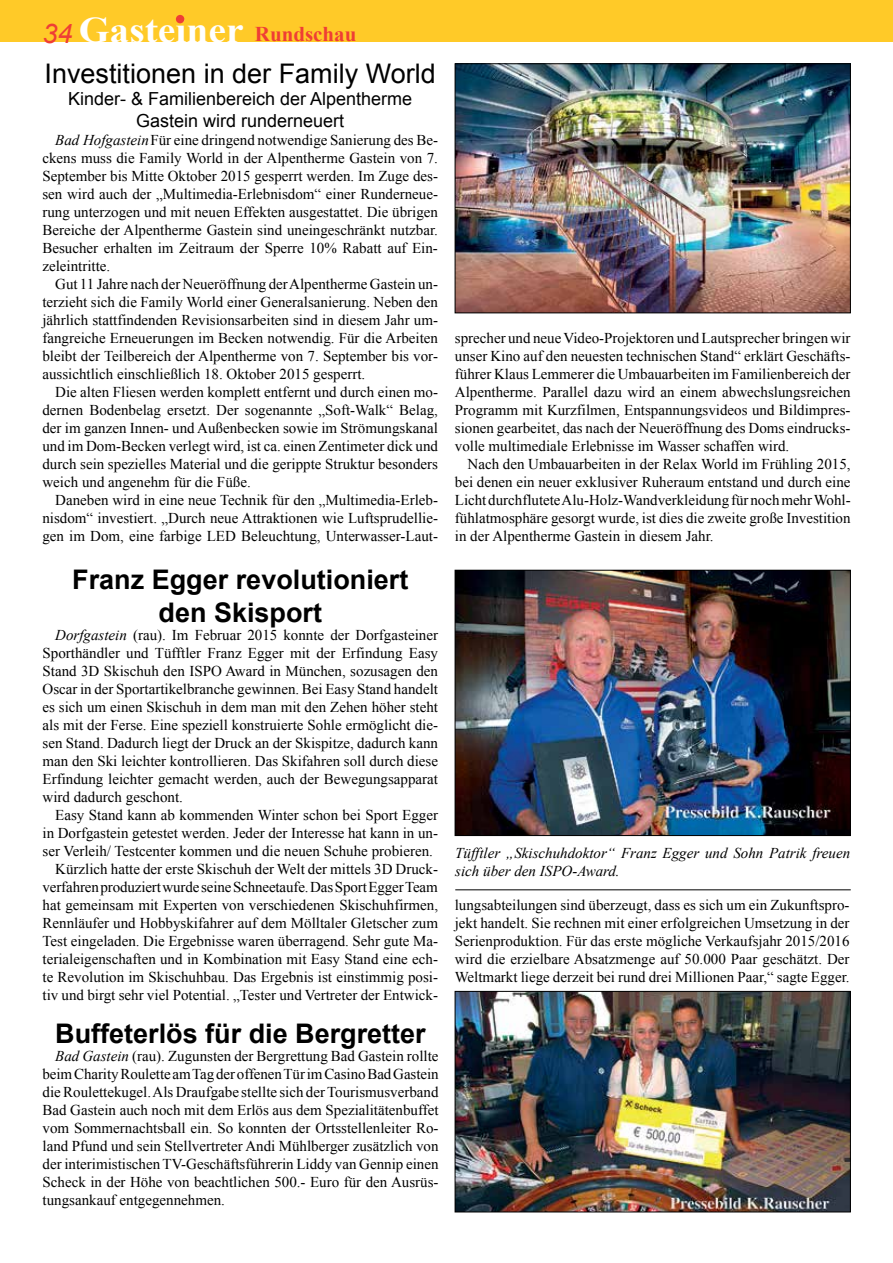
<style>
.page{position:relative;width:893px;height:1263px;background:#fff}
.page>*{position:absolute;margin:0;border:0;box-sizing:border-box;transform-origin:0 0}
.t1{font:700 36px "Times New Roman";color:#fff;scale:1.1 1}
.t2{font:700 27px/32.4px "Arial";color:#000;text-align:center}
.t3{font:27px "Arial";color:#000}
.t4{font:18px/21.6px "Arial";color:#000;text-align:center}
.t5{font:15px/18px "Times New Roman";color:#000;text-align:justify}
.t6{font:italic 15px/18px "Times New Roman";color:#000}
.s1{font-family:"Arial";font-weight:400;font-style:italic;font-size:27px;color:#ef3e35}
.s2{font-size:21px;color:#ef3e35}
.s3{font-style:italic}
</style>
<div class="page">
<div style="left:0;top:0;width:893px;height:42px;background:#ffca28"></div>
<div style="left:176px;top:15px;width:8px;height:8px;background:#ef3e35;border-radius:50%"></div>
<img style="left:457px;top:65px;width:392px;height:246px">
<div style="left:455px;top:63px;width:396px;height:250px;border:1px solid #000"></div>
<img style="left:457px;top:572px;width:392px;height:262px">
<div style="left:455px;top:570px;width:396px;height:266px;border:1px solid #000"></div>
<hr style="left:455px;top:889px;width:396px;height:1px;background:#000">
<img style="left:457px;top:993px;width:392px;height:217px">
<div style="left:455px;top:991px;width:396px;height:221px;border:1px solid #000"></div>
<h1 class="t1" style="left:42px;top:5px;width:287px"><span class="s1">34</span> Gasteiner <span class="s2">Rundschau</span></h1>
<h2 class="t3" style="left:45px;top:56px;width:393px">Investitionen in der Family World</h2>
<p class="t4" style="left:68px;top:88px;width:346px">Kinder- &amp; Familienbereich der Alpentherme<br>Gastein wird runderneuert</p>
<p class="t5" style="left:42px;top:130px;width:397px;text-indent:13px"><span class="s3">Bad Hofgastein</span>Für eine dringend notwendige Sanierung des Be&shy;ckens muss die Family World in der Alpentherme Gastein von 7.<br>September bis Mitte Oktober 2015 gesperrt werden. Im Zuge des&shy;sen wird auch der „Multimedia-Erlebnisdom“ einer Runderneue&shy;rung unterzogen und mit neuen Effekten ausgestattet. Die übrigen Bereiche der Alpentherme Gastein sind uneingeschränkt nutzbar.<br>Besucher erhalten im Zeitraum der Sperre 10% Rabatt auf Ein&shy;zeleintritte.</p>
<p class="t5" style="left:42px;top:274px;width:397px;text-indent:13px">Gut 11 Jahre nach der Neueröffnung der Alpentherme Gastein un&shy;terzieht sich die Family World einer Generalsanierung. Neben den jährlich stattfindenden Revisionsarbeiten sind in diesem Jahr um&shy;fangreiche Erneuerungen im Becken notwendig. Für die Arbeiten bleibt der Teilbereich der Alpentherme von 7. September bis vor&shy;aussichtlich einschließlich 18. Oktober 2015 gesperrt.</p>
<p class="t5" style="left:42px;top:382px;width:397px;text-indent:13px">Die alten Fliesen werden komplett entfernt und durch einen mo&shy;dernen Bodenbelag ersetzt. Der sogenannte „Soft-Walk“ Belag, der im ganzen Innen- und Außenbecken sowie im Strömungskanal und im Dom-Becken verlegt wird, ist ca. einen Zentimeter dick und durch sein spezielles Material und die gerippte Struktur besonders weich und angenehm für die Füße.</p>
<p class="t5" style="left:42px;top:490px;width:397px;text-indent:13px">Daneben wird in eine neue Technik für den „Multimedia-Erleb&shy;nisdom“ investiert. „Durch neue Attraktionen wie Luftsprudellie&shy;gen im Dom, eine farbige LED Beleuchtung, Unterwasser-Laut-</p>
<h2 class="t2" style="left:72px;top:565px;width:338px">Franz Egger revolutioniert den Skisport</h2>
<p class="t5" style="left:43px;top:626px;width:397px;text-indent:13px"><span class="s3">Dorfgastein</span> (rau). Im Februar 2015 konnte der Dorfgasteiner Sporthändler und Tüfftler Franz Egger mit der Erfindung Easy Stand 3D Skischuh den ISPO Award in München, sozusagen den Oscar in der Sportartikelbranche gewinnen. Bei Easy Stand handelt es sich um einen Skischuh in dem man mit den Zehen höher steht als mit der Ferse. Eine speziell konstruierte Sohle ermöglicht die&shy;sen Stand. Dadurch liegt der Druck an der Skispitze, dadurch kann man den Ski leichter kontrollieren. Das Skifahren soll durch diese Erfindung leichter gemacht werden, auch der Bewegungsapparat wird dadurch geschont.</p>
<p class="t5" style="left:55px;top:806px;width:384px">Easy Stand kann ab kommenden Winter schon bei Sport Egger</p>
<p class="t5" style="left:43px;top:824px;width:397px">in Dorfgastein getestet werden. Jeder der Interesse hat kann in un-</p>
<p class="t5" style="left:43px;top:842px;width:392px">ser Verleih/ Testcenter kommen und die neuen Schuhe probieren.</p>
<p class="t5" style="left:55px;top:860px;width:384px">Kürzlich hatte der erste Skischuh der Welt der mittels 3D Druck-</p>
<p class="t5" style="left:43px;top:878px;width:397px">verfahren produziert wurde seine Schneetaufe. Das Sport Egger Team</p>
<p class="t5" style="left:43px;top:896px;width:397px">hat gemeinsam mit Experten von verschiedenen Skischuhfirmen,</p>
<p class="t5" style="left:43px;top:914px;width:397px">Rennläufer und Hobbyskifahrer auf dem Mölltaler Gletscher zum</p>
<p class="t5" style="left:43px;top:932px;width:397px">Test eingeladen. Die Ergebnisse waren überragend. Sehr gute Ma-</p>
<p class="t5" style="left:43px;top:950px;width:397px">terialeigenschaften und in Kombination mit Easy Stand eine ech-</p>
<p class="t5" style="left:43px;top:968px;width:397px">te Revolution im Skischuhbau. Das Ergebnis ist einstimmig posi-</p>
<p class="t5" style="left:43px;top:986px;width:397px">tiv und birgt sehr viel Potential. „Tester und Vertreter der Entwick-</p>
<h2 class="t2" style="left:55px;top:1018px;width:372px">Buffeterlös für die Bergretter</h2>
<p class="t5" style="left:43px;top:1047px;width:398px;text-indent:13px"><span class="s3">Bad Gastein</span> (rau). Zugunsten der Bergrettung Bad Gastein rollte beim Charity Roulette am Tag der offenen Tür im Casino Bad Gastein die Roulettekugel. Als Draufgabe stellte sich der Tourismusverband Bad Gastein auch noch mit dem Erlös aus dem Spezialitätenbuffet vom Sommernachtsball ein. So konnten der Ortsstellenleiter Ro&shy;land Pfund und sein Stellvertreter Andi Mühlberger zusätzlich von der interimistischen TV-Geschäftsführerin Liddy van Gennip einen Scheck in der Höhe von beachtlichen 500.- Euro für den Ausrüs&shy;tungsankauf entgegennehmen.</p>
<p class="t5" style="left:455px;top:328px;width:397px">sprecher und neue Video-Projektoren und Lautsprecher bringen wir unser Kino auf den neuesten technischen Stand“ erklärt Geschäfts&shy;führer Klaus Lemmerer die Umbauarbeiten im Familienbereich der Alpentherme. Parallel dazu wird an einem abwechslungsreichen Programm mit Kurzfilmen, Entspannungsvideos und Bildimpres&shy;sionen gearbeitet, das nach der Neueröffnung des Doms eindrucks&shy;volle multimediale Erlebnisse im Wasser schaffen wird.</p>
<p class="t5" style="left:455px;top:454px;width:397px;text-indent:13px">Nach den Umbauarbeiten in der Relax World im Frühling 2015, bei denen ein neuer exklusiver Ruheraum entstand und durch eine Licht durchflutete Alu-Holz-Wandverkleidung für noch mehr Wohl&shy;fühlatmosphäre gesorgt wurde, ist dies die zweite große Investition in der Alpentherme Gastein in diesem Jahr.</p>
<p class="t6" style="left:455px;top:843px;width:396px">Tüfftler „Skischuhdoktor“ Franz Egger und Sohn Patrik freuen sich über den ISPO-Award.</p>
<p class="t5" style="left:455px;top:895px;width:396px">lungsabteilungen sind überzeugt, dass es sich um ein Zukunftspro&shy;jekt handelt. Sie rechnen mit einer erfolgreichen Umsetzung in der Serienproduktion. Für das erste mögliche Verkaufsjahr 2015/2016 wird die erzielbare Absatzmenge auf 50.000 Paar geschätzt. Der Weltmarkt liege derzeit bei rund drei Millionen Paar,“ sagte Egger.</p>
</div>
